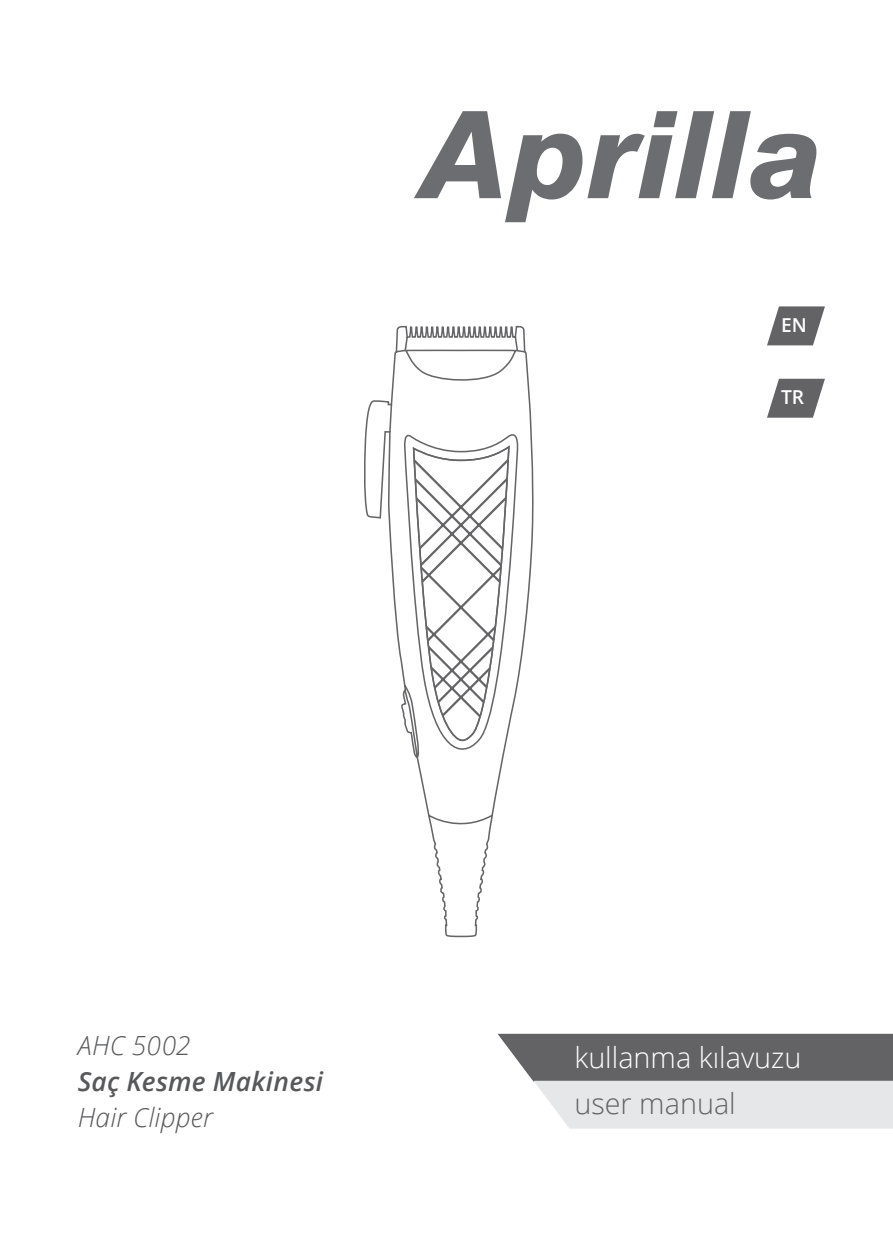
<style>
.page{position:relative;width:893px;height:1259px;background:#fff}
.page>*{position:absolute;margin:0;border:0;box-sizing:border-box;transform-origin:0 0}
.t1{font:300 28.8px "Open Sans";color:#fff}
.t2{font:300 28.8px "Open Sans";color:#636366}
.t3{font:italic 300 26.4px "Open Sans";letter-spacing:.005em;color:#57585a}
.t4{font:italic 600 26.4px "Open Sans";letter-spacing:.015em;color:#57585a}
.t5{font:600 19.2px "Open Sans";color:#fff}
</style>
<div class="page">
<svg style="left:414px;top:111px;width:402px;height:111px"></svg>
<svg style="left:497px;top:1033px;width:396px;height:95px;background:#ababae"></svg>
<svg style="left:767px;top:306px;width:58px;height:39px"></svg>
<svg style="left:767px;top:379px;width:58px;height:39px"></svg>
<svg style="left:364px;top:325px;width:170px;height:613px"></svg>
<svg style="left:412px;top:444px;width:98px;height:298px"></svg>
<p class="t3" style="left:78px;top:1027px;width:114px">AHC 5002</p>
<p class="t4" style="left:78px;top:1063px;width:247px">Saç Kesme Makinesi</p>
<p class="t3" style="left:78px;top:1099px;width:137px">Hair Clipper</p>
<p class="t5" style="left:781px;top:312px;width:27px">EN</p>
<p class="t5" style="left:781px;top:384px;width:25px">TR</p>
<p class="t1" style="left:574px;top:1037px;width:229px">kullanma kılavuzu</p>
<p class="t2" style="left:574px;top:1084px;width:163px">user manual</p>
</div>
